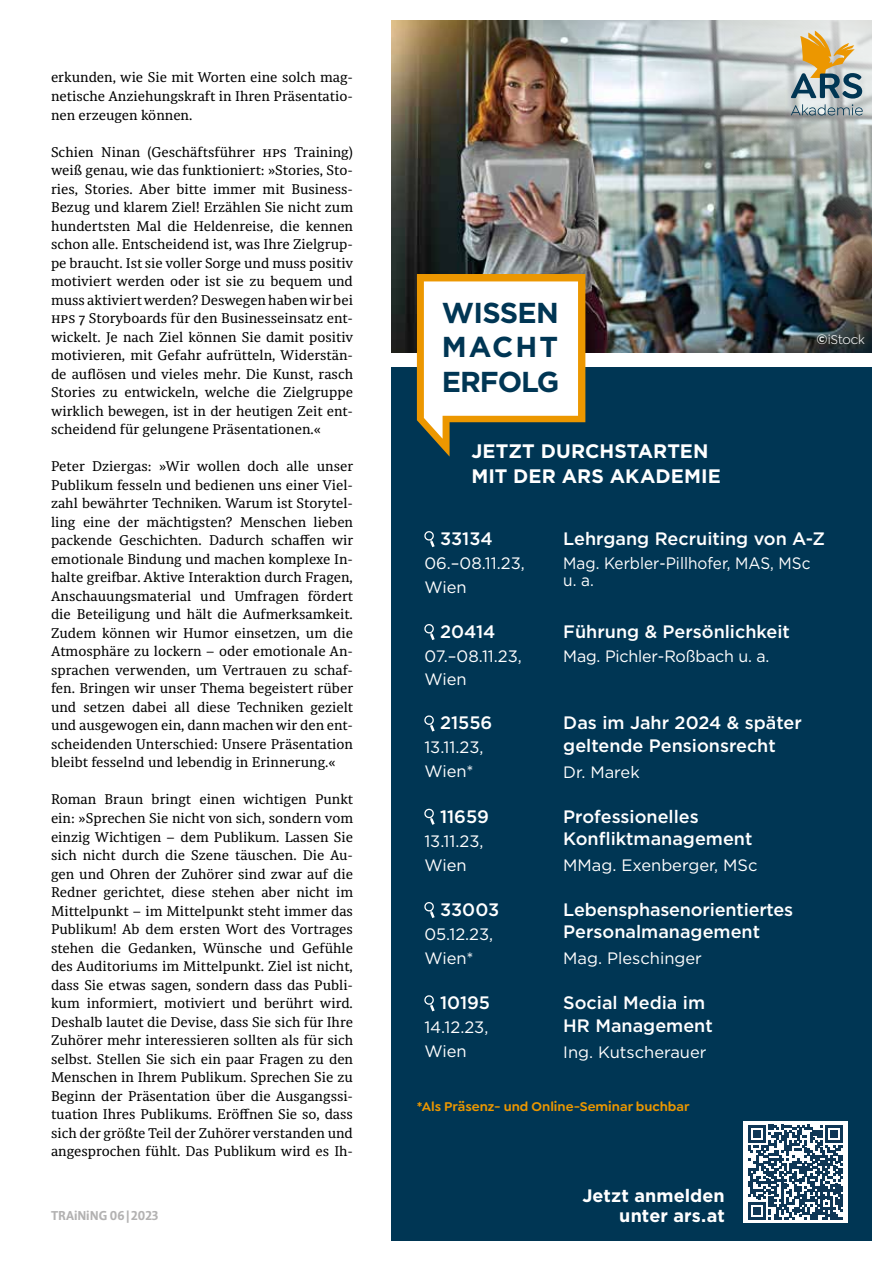
<style>
.page{position:relative;width:893px;height:1263px;background:#fff}
.page>*{position:absolute;margin:0;border:0;box-sizing:border-box;transform-origin:0 0}
.t1{font:700 28.8px/34.5px "Gotham";letter-spacing:-.025em;color:#003654;text-align:justify}
.t2{font:700 19.5px/25px "Gotham";letter-spacing:.005em;color:#fff}
.t3{font:500 18px/22.5px "Gotham";color:#fff}
.t4{font:700 18px/20.7px "Gotham";letter-spacing:.005em;color:#fff;text-align:right}
.t5{font:16.5px/24px "Gotham";color:#fff}
.t6{font:16.5px/16.5px "Gotham";color:#fff;scale:.93 1}
.t7{font:13.95px/18.5px "Sindelar Regular A";color:#000;text-align:justify}
.t8{font:600 13.5px "Goldplay";color:#ec9700}
.t9{font:13.5px "Goldplay";color:#fff}
.t10{font:700 12.75px "Acorde";color:#b3b2b2}
.s1{font-family:"Gotham";font-weight:700}
</style>
<div class="page">
<div style="left:391px;top:367px;width:481px;height:874px;background:#003654"></div>
<img style="left:391px;top:21px;width:481px;height:332px">
<svg style="left:424px;top:531px;width:11px;height:17px"></svg>
<svg style="left:424px;top:624px;width:11px;height:16px"></svg>
<svg style="left:424px;top:715px;width:11px;height:17px"></svg>
<svg style="left:424px;top:808px;width:11px;height:17px"></svg>
<svg style="left:424px;top:902px;width:11px;height:16px"></svg>
<svg style="left:424px;top:995px;width:11px;height:17px"></svg>
<svg style="left:791px;top:31px;width:72px;height:85px;background:#b5b19b"></svg>
<div style="left:743px;top:1121px;width:105px;height:102px;background:#fff"></div>
<svg style="left:748px;top:1125px;width:95px;height:95px"></svg>
<svg style="left:417px;top:274px;width:168px;height:183px"></svg>
<p class="t7" style="left:51px;top:69px;width:303px">erkunden, wie Sie mit Worten eine solch mag&shy;netische Anziehungskraft in Ihren Präsentatio&shy;nen erzeugen können.</p>
<p class="t7" style="left:51px;top:143px;width:304px">Schien Ninan (Geschäftsführer HPS Training) weiß genau, wie das funktioniert: »Stories, Sto&shy;ries, Stories. Aber bitte immer mit Business-Bezug und klarem Ziel! Erzählen Sie nicht zum hundertsten Mal die Heldenreise, die kennen schon alle. Entscheidend ist, was Ihre Zielgrup&shy;pe braucht. Ist sie voller Sorge und muss positiv motiviert werden oder ist sie zu bequem und muss aktiviert werden? Deswegen haben wir bei HPS 7 Storyboards für den Businesseinsatz ent&shy;wickelt. Je nach Ziel können Sie damit positiv motivieren, mit Gefahr aufrütteln, Widerstän&shy;de auflösen und vieles mehr. Die Kunst, rasch Stories zu entwickeln, welche die Zielgruppe wirklich bewegen, ist in der heutigen Zeit ent&shy;scheidend für gelungene Präsentationen.«</p>
<p class="t7" style="left:51px;top:458px;width:304px">Peter Dziergas: »Wir wollen doch alle unser Publikum fesseln und bedienen uns einer Viel&shy;zahl bewährter Techniken. Warum ist Storytel&shy;ling eine der mächtigsten? Menschen lieben packende Geschichten. Dadurch schaffen wir emotionale Bindung und machen komplexe In&shy;halte greifbar. Aktive Interaktion durch Fragen, Anschauungsmaterial und Umfragen fördert die Beteiligung und hält die Aufmerksamkeit.<br>Zudem können wir Humor einsetzen, um die Atmosphäre zu lockern – oder emotionale An&shy;sprachen verwenden, um Vertrauen zu schaf&shy;fen. Bringen wir unser Thema begeistert rüber und setzen dabei all diese Techniken gezielt und ausgewogen ein, dann machen wir den ent&shy;scheidenden Unterschied: Unsere Präsentation bleibt fesselnd und lebendig in Erinnerung.«</p>
<p class="t7" style="left:51px;top:791px;width:304px">Roman Braun bringt einen wichtigen Punkt ein: »Sprechen Sie nicht von sich, sondern vom einzig Wichtigen – dem Publikum. Lassen Sie sich nicht durch die Szene täuschen. Die Au&shy;gen und Ohren der Zuhörer sind zwar auf die Redner gerichtet, diese stehen aber nicht im Mittelpunkt – im Mittelpunkt steht immer das Publikum! Ab dem ersten Wort des Vortrages stehen die Gedanken, Wünsche und Gefühle des Auditoriums im Mittelpunkt. Ziel ist nicht, dass Sie etwas sagen, sondern dass das Publi&shy;kum informiert, motiviert und berührt wird.<br>Deshalb lautet die Devise, dass Sie sich für Ihre Zuhörer mehr interessieren sollten als für sich selbst. Stellen Sie sich ein paar Fragen zu den Menschen in Ihrem Publikum. Sprechen Sie zu Beginn der Präsentation über die Ausgangssi&shy;tuation Ihres Publikums. Eröffnen Sie so, dass sich der größte Teil der Zuhörer verstanden und angesprochen fühlt. Das Publikum wird es Ih-</p>
<p class="t10" style="left:51px;top:1208px;width:109px">TRAiNiNG 06|2023</p>
<h1 class="t1" style="left:442px;top:295px;width:119px">WISSEN MACHT ERFOLG</h1>
<h2 class="t2" style="left:471px;top:438px;width:251px">JETZT DURCHSTARTEN<br>MIT DER ARS AKADEMIE</h2>
<p class="t9" style="left:817px;top:332px;width:50px"><span class="s1">©</span>iStock</p>
<p class="t3" style="left:440px;top:527px;width:54px">33134</p>
<p class="t5" style="left:424px;top:551px;width:102px">06.–08.11.23,<br>Wien</p>
<p class="t3" style="left:440px;top:620px;width:57px">20414</p>
<p class="t5" style="left:424px;top:644px;width:99px;line-height:22.5px">07.–08.11.23,<br>Wien</p>
<p class="t3" style="left:440px;top:711px;width:54px">21556</p>
<p class="t5" style="left:424px;top:735px;width:61px">13.11.23,<br>Wien*</p>
<p class="t3" style="left:440px;top:805px;width:50px">11659</p>
<p class="t5" style="left:424px;top:828px;width:61px">13.11.23,<br>Wien</p>
<p class="t3" style="left:440px;top:898px;width:61px">33003</p>
<p class="t5" style="left:424px;top:922px;width:70px">05.12.23,<br>Wien*</p>
<p class="t3" style="left:440px;top:991px;width:52px">10195</p>
<p class="t5" style="left:424px;top:1015px;width:66px">14.12.23,<br>Wien</p>
<p class="t3" style="left:563px;top:527px;width:263px">Lehrgang Recruiting von A-Z</p>
<p class="t6" style="left:563px;top:555px;width:267px">Mag. Kerbler-Pillhofer, MAS, MSc u. a.</p>
<p class="t3" style="left:563px;top:620px;width:228px">Führung &amp; Persönlichkeit</p>
<p class="t5" style="left:563px;top:644px;width:208px">Mag. Pichler-Roßbach u. a.</p>
<p class="t3" style="left:563px;top:711px;width:240px">Das im Jahr 2024 &amp; später geltende Pensionsrecht</p>
<p class="t5" style="left:563px;top:760px;width:78px">Dr. Marek</p>
<p class="t3" style="left:563px;top:805px;width:191px">Professionelles<br>Konfliktmanagement</p>
<p class="t5" style="left:563px;top:853px;width:196px">MMag. Exenberger, MSc</p>
<p class="t3" style="left:563px;top:898px;width:231px">Lebensphasenorientiertes<br>Personalmanagement</p>
<p class="t5" style="left:563px;top:946px;width:140px">Mag. Pleschinger</p>
<p class="t3" style="left:563px;top:991px;width:151px">Social Media im<br>HR Management</p>
<p class="t5" style="left:563px;top:1039px;width:145px">Ing. Kutscherauer</p>
<p class="t8" style="left:417px;top:1098px;width:274px">*Als Präsenz- und Online-Seminar buchbar</p>
<p class="t4" style="left:582px;top:1185px;width:144px">Jetzt anmelden unter ars.at</p>
</div>
